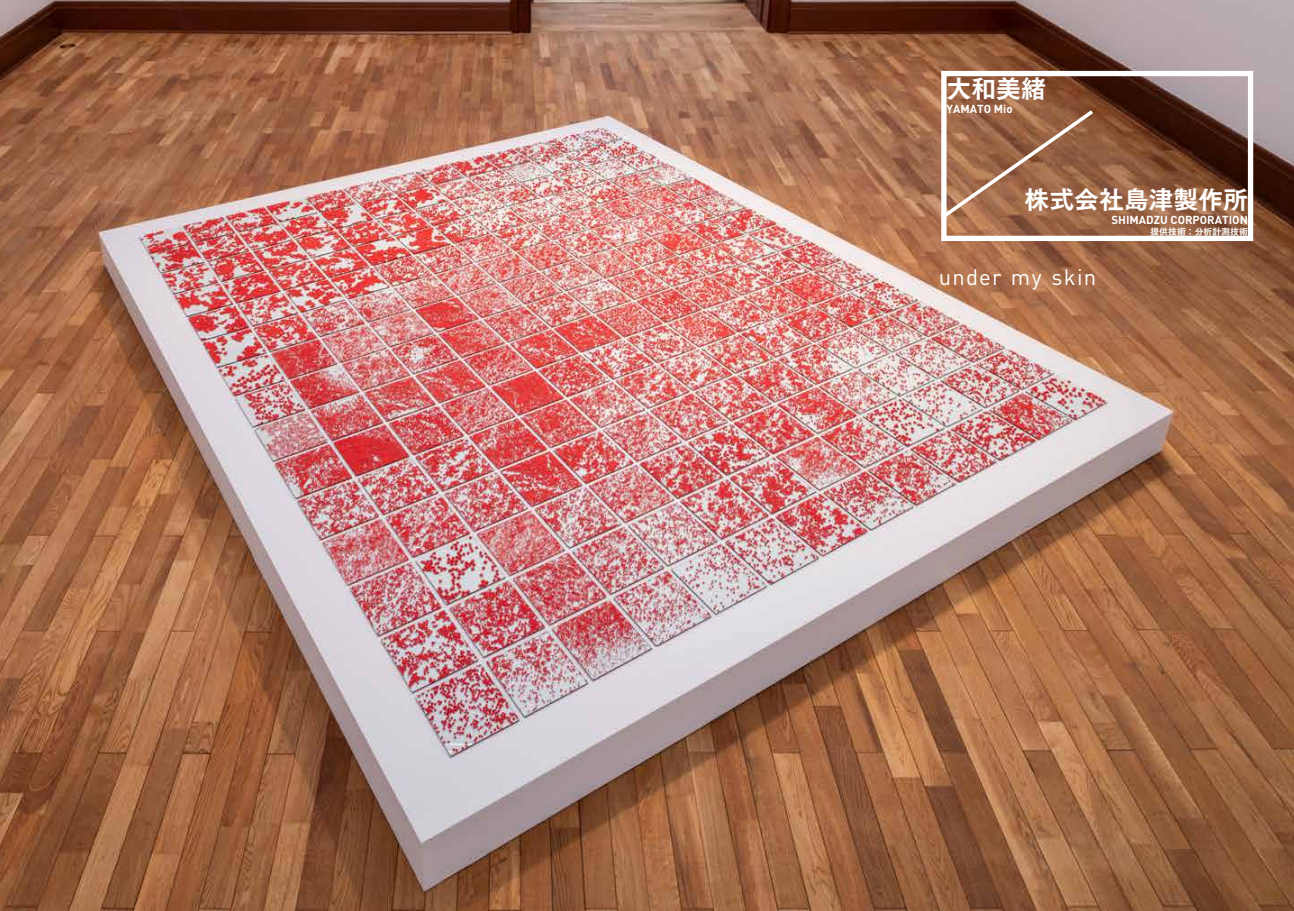
<style>
.page{position:relative;width:1294px;height:911px;background:#fff}
.page>*{position:absolute;margin:0;border:0;box-sizing:border-box;transform-origin:0 0}
.t1{font:24.75px "Tsuku Go Pro E";color:#fff}
.t2{font:22.12px "DIN";letter-spacing:.055em;color:#fff}
.t3{font:700 11.5px "DIN";color:#fff}
.t4{font:8.88px "Tsuku Go Pro E";color:#fff}
</style>
<div class="page">
<img style="left:0;top:0;width:1293px;height:911px">
<svg style="left:938px;top:68px;width:317px;height:176px;background:#8d6653"></svg>
<svg style="left:940px;top:107px;width:156px;height:113px;background:#a37053"></svg>
<h1 class="t1" style="left:946px;top:66px;width:101px">大和美緒</h1>
<p class="t3" style="left:946px;top:101px;width:68px">YAMATO Mio</p>
<h1 class="t1" style="left:1024px;top:177px;width:225px">株式会社島津製作所</h1>
<p class="t3" style="left:1111px;top:212px;width:138px">SHIMADZU CORPORATION</p>
<p class="t4" style="left:1150px;top:223px;width:99px">提供技術：分析計測技術</p>
<h2 class="t2" style="left:938px;top:263px;width:159px">under my skin</h2>
</div>
